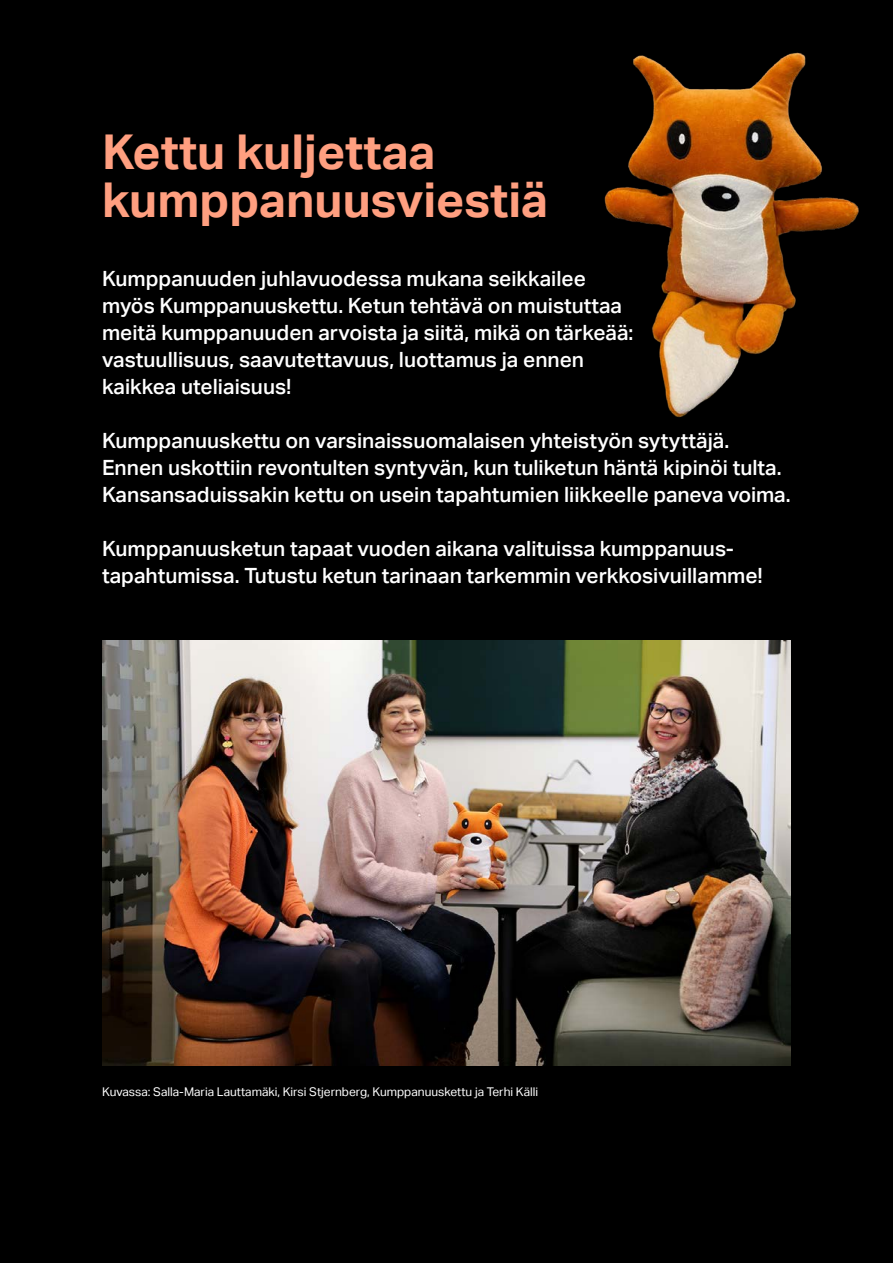
<style>
.page{position:relative;width:893px;height:1263px;background:#000}
.page>*{position:absolute;margin:0;border:0;box-sizing:border-box;transform-origin:0 0}
.H2_alaotsikko{font:700 48px "Aktiv Grotesk";color:#ff9f80}
.t1{font:500 21px/27px "Aktiv Grotesk";color:#fff}
.Kuvateksti{font:12px "Aktiv Grotesk";color:#fff}
</style>
<div class="page">
<img style="left:102px;top:640px;width:689px;height:426px">
<img style="left:604px;top:52px;width:255px;height:366px">
<h2 class="H2_alaotsikko" style="left:102px;top:125px;width:335px">Kettu kuljettaa</h2>
<h2 class="H2_alaotsikko" style="left:102px;top:173px;width:448px">kumppanuusviestiä</h2>
<p class="t1" style="left:102px;top:265px;width:533px">Kumppanuuden juhlavuodessa mukana seikkailee myös Kumppanuuskettu. Ketun tehtävä on muistuttaa meitä kumppanuuden arvoista ja siitä, mikä on tärkeää: vastuullisuus, saavutettavuus, luottamus ja ennen kaikkea uteliaisuus!</p>
<p class="t1" style="left:102px;top:427px;width:690px">Kumppanuuskettu on varsinaissuomalaisen yhteistyön sytyttäjä.<br>Ennen uskottiin revontulten syntyvän, kun tuliketun häntä kipinöi tulta.<br>Kansansaduissakin kettu on usein tapahtumien liikkeelle paneva voima.</p>
<p class="t1" style="left:102px;top:535px;width:662px">Kumppanuusketun tapaat vuoden aikana valituissa kumppanuus&shy;tapahtumissa. Tutustu ketun tarinaan tarkemmin verkkosivuillamme!</p>
<p class="Kuvateksti" style="left:102px;top:1084px;width:438px">Kuvassa: Salla-Maria Lauttamäki, Kirsi Stjernberg, Kumppanuuskettu ja Terhi Källi</p>
</div>
